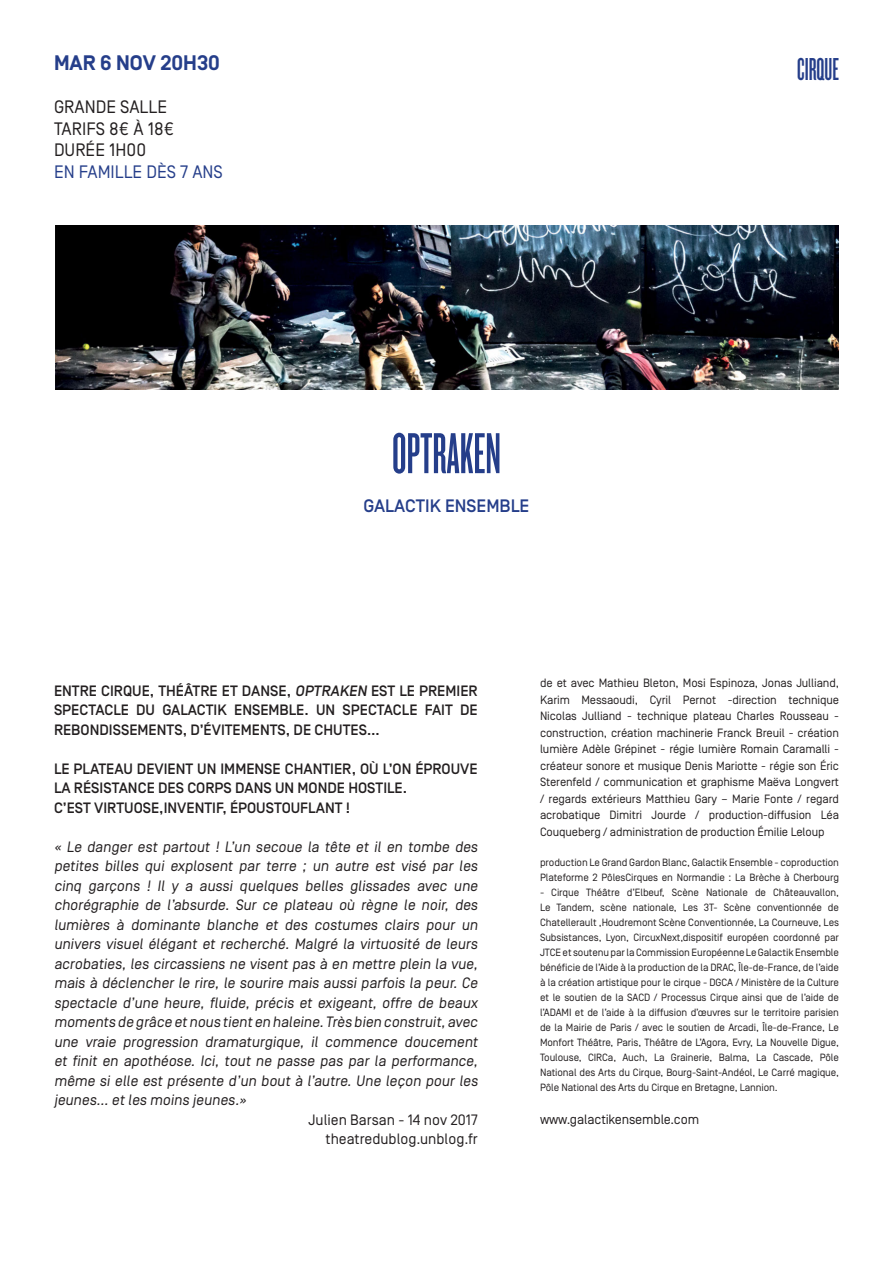
<style>
.page{position:relative;width:893px;height:1263px;background:#fff}
.page>*{position:absolute;margin:0;border:0;box-sizing:border-box;transform-origin:0 0}
.t1{font:60px "Knockout SALINS Medium";color:#253e8a}
.t2{font:33px "Knockout SALINS Medium";color:#253e8a}
.t3{font:700 21px "Simplon BP";color:#253e8a}
.t4{font:18px "Simplon BP Regular";color:#231f20}
.t5{font:500 18px "Simplon BP";color:#253e8a}
.t6{font:18px "Simplon BP Regular";color:#253e8a}
.t7{font:15px/19.5px "Simplon BP Regular";color:#231f20;text-align:justify}
.t8{font:500 15px/19.5px "Simplon BP";color:#231f20;text-align:justify}
.t9{font:13.5px "Simplon BP Regular";letter-spacing:-.01em;color:#231f20}
.t10{font:12px/16.5px "Simplon BP Regular";letter-spacing:-.01em;color:#231f20;text-align:justify}
.t11{font:10.5px/15px "Simplon BP Regular";letter-spacing:-.01em;color:#231f20}
</style>
<div class="page">
<img style="left:56px;top:225px;width:783px;height:165px">
<p class="t3" style="left:54px;top:50px;width:168px">MAR 6 NOV 20H30</p>
<p class="t4" style="left:54px;top:96px;width:115px">GRANDE SALLE</p>
<p class="t4" style="left:54px;top:118px;width:122px">TARIFS 8€ À 18€</p>
<p class="t4" style="left:54px;top:140px;width:94px">DURÉE 1H00</p>
<p class="t6" style="left:54px;top:161px;width:170px">EN FAMILLE DÈS 7 ANS</p>
<p class="t2" style="left:797px;top:53px;width:43px">CIRQUE</p>
<p class="t1" style="left:392px;top:424px;width:110px">OPTRAKEN</p>
<p class="t5" style="left:364px;top:495px;width:167px">GALACTIK ENSEMBLE</p>
<p class="t8" style="left:54px;top:681px;width:425px">ENTRE CIRQUE, THÉÂTRE ET DANSE, OPTRAKEN EST LE PREMIER SPECTACLE DU GALACTIK ENSEMBLE. UN SPECTACLE FAIT DE REBONDISSEMENTS, D’ÉVITEMENTS, DE CHUTES…</p>
<p class="t8" style="left:54px;top:759px;width:425px">LE PLATEAU DEVIENT UN IMMENSE CHANTIER, OÙ L’ON ÉPROUVE<br>LA RÉSISTANCE DES CORPS DANS UN MONDE HOSTILE.</p>
<p class="t8" style="left:54px;top:798px;width:298px">C’EST VIRTUOSE,INVENTIF, ÉPOUSTOUFLANT !</p>
<p class="t7" style="left:54px;top:837px;width:428px">« Le danger est partout ! L’un secoue la tête et il en tombe des petites billes qui explosent par terre ; un autre est visé par les cinq garçons ! Il y a aussi quelques belles glissades avec une chorégraphie de l’absurde. Sur ce plateau où règne le noir, des lumières à dominante blanche et des costumes clairs pour un univers visuel élégant et recherché. Malgré la virtuosité de leurs acrobaties, les circassiens ne visent pas à en mettre plein la vue, mais à déclencher le rire, le sourire mais aussi parfois la peur. Ce spectacle d’une heure, fluide, précis et exigeant, offre de beaux moments de grâce et nous tient en haleine.Très bien construit,avec une vraie progression dramaturgique, il commence doucement et finit en apothéose. Ici, tout ne passe pas par la performance, même si elle est présente d’un bout à l’autre. Une leçon pour les jeunes… et les moins jeunes.»</p>
<p class="t7" style="left:308px;top:1110px;width:171px">Julien Barsan - 14 nov 2017</p>
<p class="t7" style="left:326px;top:1129px;width:154px">theatredublog.unblog.fr</p>
<p class="t10" style="left:540px;top:675px;width:300px">de et avec Mathieu Bleton, Mosi Espinoza, Jonas Julliand, Karim Messaoudi, Cyril Pernot -direction technique Nicolas Julliand - technique plateau Charles Rousseau - construction, création machinerie Franck Breuil - création lumière Adèle Grépinet - régie lumière Romain Caramalli - créateur sonore et musique Denis Mariotte - régie son Éric Sterenfeld / communication et graphisme Maëva Longvert / regards extérieurs Matthieu Gary – Marie Fonte / regard acrobatique Dimitri Jourde / production-diffusion Léa Couqueberg / administration de production Émilie Leloup</p>
<p class="t11" style="left:540px;top:855px;width:300px">production Le Grand Gardon Blanc, Galactik Ensemble - coproduction<br>Plateforme 2 PôlesCirques en Normandie : La Brèche à Cherbourg</p>
<p class="t11" style="left:540px;top:885px;width:300px;text-align:justify">- Cirque Théâtre d’Elbeuf, Scène Nationale de Châteauvallon, Le Tandem, scène nationale, Les 3T- Scène conventionnée de Chatellerault ,Houdremont Scène Conventionnée, La Courneuve, Les Subsistances, Lyon, CircuxNext,dispositif européen coordonné par JTCE et soutenu par la Commission Européenne Le Galactik Ensemble bénéficie de l’Aide à la production de la DRAC, Île-de-France, de l’aide à la création artistique pour le cirque - DGCA / Ministère de la Culture et le soutien de la SACD / Processus Cirque ainsi que de l’aide de l’ADAMI et de l’aide à la diffusion d’œuvres sur le territoire parisien de la Mairie de Paris / avec le soutien de Arcadi, Île-de-France, Le Monfort Théâtre, Paris, Théâtre de L’Agora, Evry, La Nouvelle Digue, Toulouse, CIRCa, Auch, La Grainerie, Balma, La Cascade, Pôle National des Arts du Cirque, Bourg-Saint-Andéol, Le Carré magique, Pôle National des Arts du Cirque en Bretagne, Lannion.</p>
<p class="t9" style="left:540px;top:1111px;width:161px">www.galactikensemble.com</p>
</div>
